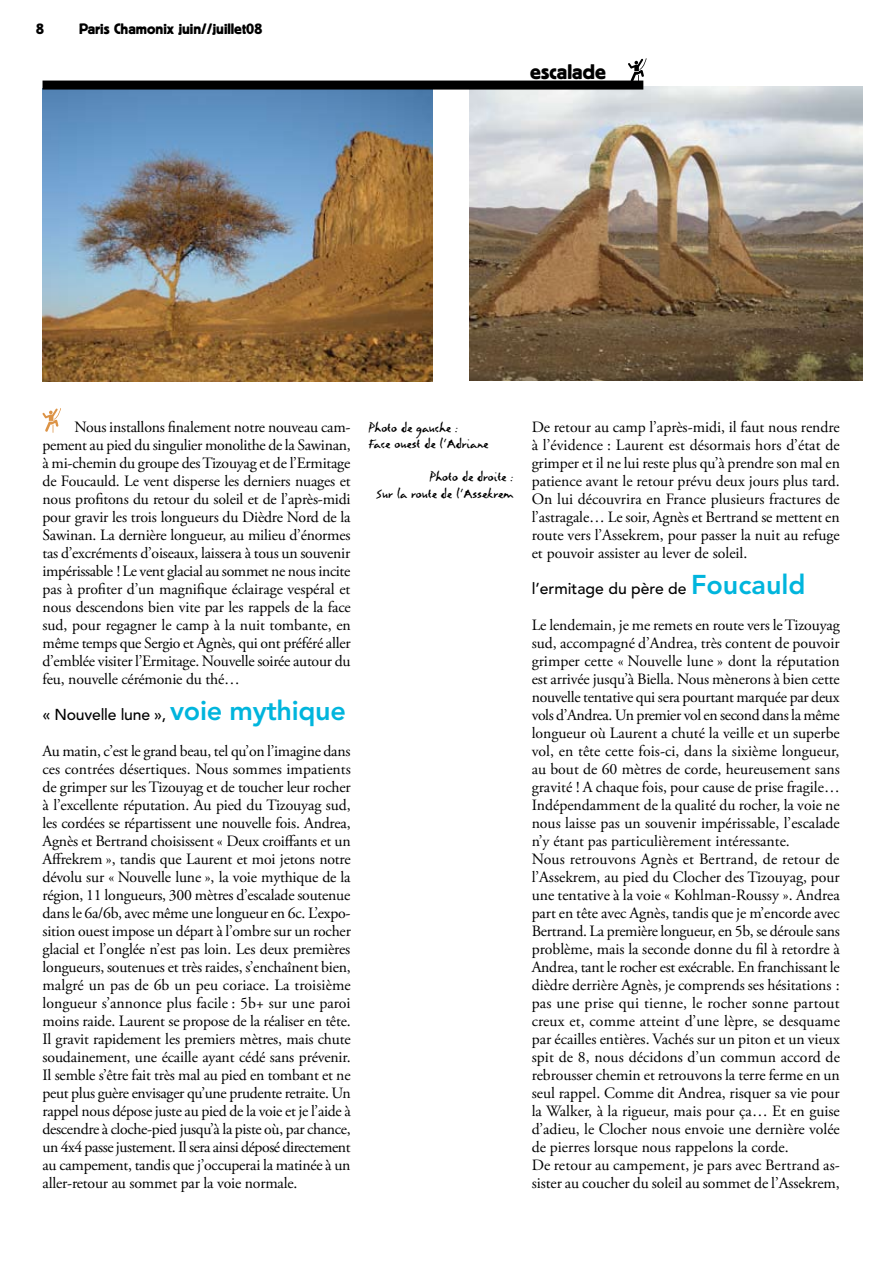
<style>
.page{position:relative;width:893px;height:1263px;background:#fff}
.page>*{position:absolute;margin:0;border:0;box-sizing:border-box;transform-origin:0 0}
.t1{font:21px "Block BE";color:#000}
.t2{font:16.5px/16.5px "Lettres Eclatees";color:#000}
.t3{font:15.75px/18px "Adobe Garamond Pro";color:#000;text-align:justify}
.t4{font:500 15.75px "Avenir";letter-spacing:-.005em;color:#000}
.t5{font:15px "Block BE";color:#000}
.s1{font-weight:800;font-size:27px;color:#00b5dd}
</style>
<div class="page">
<img style="left:470px;top:87px;width:392px;height:294px">
<img style="left:43px;top:90px;width:390px;height:291px">
<div style="left:43px;top:81px;width:600px;height:9px;background:#000"></div>
<svg style="left:628px;top:58px;width:18px;height:25px"></svg>
<svg style="left:42px;top:408px;width:19px;height:25px"></svg>
<p class="t5" style="left:79px;top:20px;width:185px">Paris Chamonix juin//juillet08</p>
<h1 class="t1" style="left:530px;top:60px;width:77px">escalade</h1>
<p class="t3" style="left:43px;top:419px;width:310px;text-indent:32px">Nous installons finalement notre nouveau cam&shy;pement au pied du singulier monolithe de la Sawinan, à mi-chemin du groupe des Tizouyag et de l’Ermitage de Foucauld. Le vent disperse les derniers nuages et nous profitons du retour du soleil et de l’après-midi pour gravir les trois longueurs du Dièdre Nord de la Sawinan. La dernière longueur, au milieu d’énormes tas d’excréments d’oiseaux, laissera à tous un souvenir impérissable ! Le vent glacial au sommet ne nous incite pas à profiter d’un magnifique éclairage vespéral et nous descendons bien vite par les rappels de la face sud, pour regagner le camp à la nuit tombante, en même temps que Sergio et Agnès, qui ont préféré aller d’emblée visiter l’Ermitage. Nouvelle soirée autour du feu, nouvelle cérémonie du thé…</p>
<p class="t4" style="left:43px;top:705px;width:305px">« Nouvelle lune », <span class="s1">voie mythique</span></p>
<p class="t3" style="left:43px;top:743px;width:310px">Au matin, c’est le grand beau, tel qu’on l’imagine dans ces contrées désertiques. Nous sommes impatients de grimper sur les Tizouyag et de toucher leur rocher à l’excellente réputation. Au pied du Tizouyag sud, les cordées se répartissent une nouvelle fois. Andrea, Agnès et Bertrand choisissent « Deux croiffants et un Affrekrem », tandis que Laurent et moi jetons notre dévolu sur « Nouvelle lune », la voie mythique de la région, 11 longueurs, 300 mètres d’escalade soutenue dans le 6a/6b, avec même une longueur en 6c. L’expo&shy;sition ouest impose un départ à l’ombre sur un rocher glacial et l’onglée n’est pas loin. Les deux premières longueurs, soutenues et très raides, s’enchaînent bien, malgré un pas de 6b un peu coriace. La troisième longueur s’annonce plus facile : 5b+ sur une paroi moins raide. Laurent se propose de la réaliser en tête.<br>Il gravit rapidement les premiers mètres, mais chute soudainement, une écaille ayant cédé sans prévenir.<br>Il semble s’être fait très mal au pied en tombant et ne peut plus guère envisager qu’une prudente retraite. Un rappel nous dépose juste au pied de la voie et je l’aide à descendre à cloche-pied jusqu’à la piste où, par chance, un 4x4 passe justement. Il sera ainsi déposé directement au campement, tandis que j’occuperai la matinée à un aller-retour au sommet par la voie normale.</p>
<p class="t2" style="left:369px;top:421px;width:121px">Photo de gauche :<br>Face ouest de l’Adriane</p>
<p class="t2" style="left:376px;top:470px;width:139px;text-align:right">Photo de droite :<br>Sur la route de l’Assekrem</p>
<p class="t3" style="left:532px;top:419px;width:310px">De retour au camp l’après-midi, il faut nous rendre à l’évidence : Laurent est désormais hors d’état de grimper et il ne lui reste plus qu’à prendre son mal en patience avant le retour prévu deux jours plus tard.<br>On lui découvrira en France plusieurs fractures de l’astragale… Le soir, Agnès et Bertrand se mettent en route vers l’Assekrem, pour passer la nuit au refuge et pouvoir assister au lever de soleil.</p>
<p class="t4" style="left:532px;top:579px;width:275px">l’ermitage du père de <span class="s1">Foucauld</span></p>
<p class="t3" style="left:532px;top:617px;width:310px;text-align:left">Le lendemain, je me remets en route vers le Tizouyag sud, accompagné d’Andrea, très content de pouvoir grimper cette « Nouvelle lune » dont la réputation est arrivée jusqu’à Biella. Nous mènerons à bien cette nouvelle tentative qui sera pourtant marquée par deux vols d’Andrea. Un premier vol en second dans la même longueur où Laurent a chuté la veille et un superbe vol, en tête cette fois-ci, dans la sixième longueur, au bout de 60 mètres de corde, heureusement sans gravité ! A chaque fois, pour cause de prise fragile… Indépendamment de la qualité du rocher, la voie ne nous laisse pas un souvenir impérissable, l’escalade n’y étant pas particulièrement intéressante.<br>Nous retrouvons Agnès et Bertrand, de retour de l’Assekrem, au pied du Clocher des Tizouyag, pour une tentative à la voie « Kohlman-Roussy ». Andrea part en tête avec Agnès, tandis que je m’encorde avec Bertrand. La première longueur, en 5b, se déroule sans problème, mais la seconde donne du fil à retordre à Andrea, tant le rocher est exécrable. En franchissant le dièdre derrière Agnès, je comprends ses hésitations : pas une prise qui tienne, le rocher sonne partout creux et, comme atteint d’une lèpre, se desquame par écailles entières. Vachés sur un piton et un vieux spit de 8, nous décidons d’un commun accord de rebrousser chemin et retrouvons la terre ferme en un seul rappel. Comme dit Andrea, risquer sa vie pour la Walker, à la rigueur, mais pour ça… Et en guise d’adieu, le Clocher nous envoie une dernière volée de pierres lorsque nous rappelons la corde.<br>De retour au campement, je pars avec Bertrand as&shy;sister au coucher du soleil au sommet de l’-Assekrem,</p>
</div>
